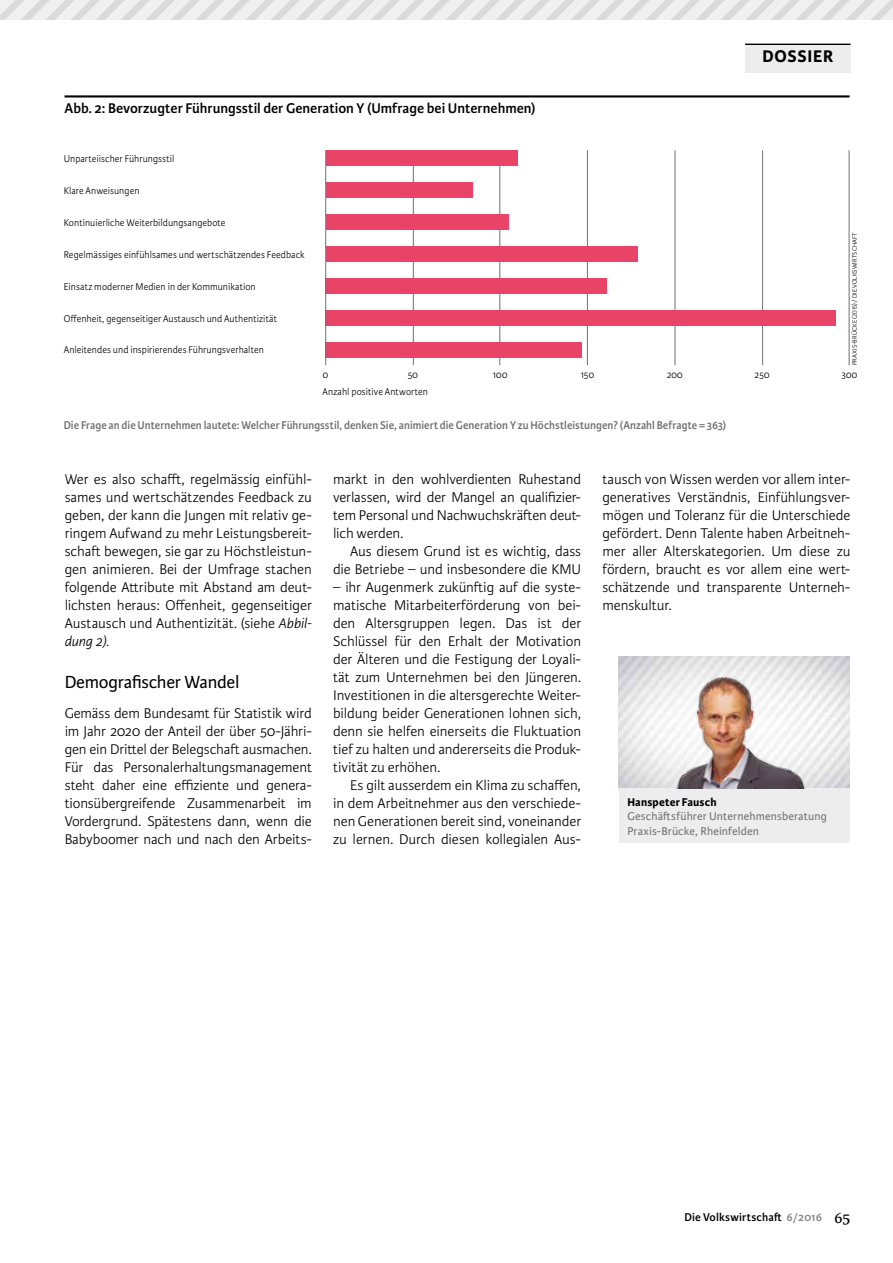
<style>
.page{position:relative;width:893px;height:1263px;background:#fff}
.page>*{position:absolute;margin:0;border:0;box-sizing:border-box;transform-origin:0 0}
.t1{font:18.75px "Karmina Sans";letter-spacing:-.015em;color:#000}
.t2{font:700 18px "Karmina Sans";letter-spacing:.04em;color:#000}
.t3{font:300 15px/18px "Karmina Sans";letter-spacing:-.005em;color:#000;text-align:justify}
.t4{font:600 15px "Karmina Sans";color:#000}
.t5{font:600 12px "Karmina Sans";letter-spacing:.005em;color:#706f6f;scale:.95 1}
.t6{font:12px/14.4px "Karmina Sans";letter-spacing:.01em;color:#706f6f}
.t7{font:600 12px "Karmina Sans";letter-spacing:.01em;color:#000}
.t8{font:700 12px "Karmina Sans";letter-spacing:.015em;color:#000}
.t9{font:300 10.5px "Karmina Sans";letter-spacing:.005em;color:#000;scale:.95 1}
.t10{font:300 6.75px "Karmina Sans";letter-spacing:.01em;color:#000}
.s1{font-style:italic}
.s2{color:#878787}
.s3{font-family:"Karmina";font-weight:400;font-size:16.5px}
</style>
<div class="page">
<div style="left:745px;top:43px;width:105px;height:29px;background:#ededed"></div>
<hr style="left:745px;top:44px;width:105px;height:1px;background:#000">
<svg style="left:0;top:0;width:893px;height:20px"></svg>
<img style="left:619px;top:656px;width:231px;height:132px">
<div style="left:619px;top:788px;width:231px;height:55px;background:#ededed"></div>
<img style="left:647px;top:665px;width:168px;height:123px">
<hr style="left:413px;top:150px;width:1px;height:215px;background:#706f6f">
<hr style="left:500px;top:150px;width:1px;height:215px;background:#706f6f">
<hr style="left:587px;top:150px;width:1px;height:215px;background:#706f6f">
<hr style="left:675px;top:150px;width:1px;height:215px;background:#706f6f">
<hr style="left:762px;top:150px;width:1px;height:215px;background:#706f6f">
<hr style="left:849px;top:150px;width:1px;height:215px;background:#706f6f">
<div style="left:326px;top:150px;width:191px;height:16px;background:#e94368"></div>
<div style="left:326px;top:182px;width:146px;height:16px;background:#e94368"></div>
<div style="left:326px;top:214px;width:183px;height:15px;background:#e94368"></div>
<div style="left:326px;top:246px;width:312px;height:16px;background:#e94368"></div>
<div style="left:326px;top:278px;width:281px;height:16px;background:#e94368"></div>
<div style="left:326px;top:310px;width:510px;height:15px;background:#e94368"></div>
<div style="left:326px;top:342px;width:256px;height:15px;background:#e94368"></div>
<hr style="left:65px;top:95px;width:785px;height:2px;background:#000">
<hr style="left:325px;top:150px;width:1px;height:215px;background:#706f6f">
<p class="t4" style="left:65px;top:100px;width:473px">Abb. 2: Bevorzugter Führungsstil der Generation Y (Umfrage bei Unternehmen)</p>
<p class="t9" style="left:64px;top:153px;width:118px">Unparteiischer Führungsstil</p>
<p class="t9" style="left:64px;top:185px;width:81px">Klare Anweisungen</p>
<p class="t9" style="left:64px;top:216px;width:172px">Kontinuierliche Weiterbildungsangebote</p>
<p class="t9" style="left:64px;top:248px;width:255px">Regelmässiges einfühlsames und wertschätzendes Feedback</p>
<p class="t9" style="left:64px;top:280px;width:204px">Einsatz moderner Medien in der Kommunikation</p>
<p class="t9" style="left:64px;top:312px;width:226px">Offenheit, gegenseitiger Austausch und Authentizität</p>
<p class="t9" style="left:64px;top:344px;width:212px">Anleitendes und inspirierendes Führungsverhalten</p>
<p class="t9" style="left:323px;top:369px;width:7px">0</p>
<p class="t9" style="left:408px;top:369px;width:12px">50</p>
<p class="t9" style="left:493px;top:369px;width:17px">100</p>
<p class="t9" style="left:581px;top:369px;width:16px">150</p>
<p class="t9" style="left:323px;top:385px;width:112px">Anzahl positive Antworten</p>
<p class="t2" style="left:762px;top:46px;width:72px">DOSSIER</p>
<p class="t10" style="left:851px;top:365px;width:134px;rotate:-90deg">PRAXIS-BRÜCKE (2015) / DIE VOLKSWIRTSCHAFT</p>
<p class="t9" style="left:667px;top:369px;width:18px">200</p>
<p class="t9" style="left:754px;top:369px;width:17px">250</p>
<p class="t9" style="left:841px;top:369px;width:18px">300</p>
<p class="t5" style="left:64px;top:419px;width:699px">Die Frage an die Unternehmen lautete: Welcher Führungsstil, denken Sie, animiert die Generation Y zu Höchstleistungen? (Anzahl Befragte = 363)</p>
<p class="t3" style="left:65px;top:470px;width:249px">Wer es also schafft, regelmässig einfühl&shy;sames und wertschätzendes Feedback zu geben, der kann die Jungen mit relativ ge&shy;ringem Aufwand zu mehr Leistungsbereit&shy;schaft bewegen, sie gar zu Höchstleistun&shy;gen animieren. Bei der Umfrage stachen folgende Attribute mit Abstand am deut&shy;lichsten heraus: Offenheit, gegenseitiger Austausch und Authentizität. (siehe <span class="s1">Abbil&shy;dung 2).</span></p>
<p class="t1" style="left:65px;top:672px;width:176px">Demografischer Wandel</p>
<p class="t3" style="left:65px;top:704px;width:249px">Gemäss dem Bundesamt für Statistik wird im Jahr 2020 der Anteil der über 50-Jähri&shy;gen ein Drittel der Belegschaft ausmachen.<br>Für das Personalerhaltungsmanagement steht daher eine effiziente und genera&shy;tionsübergreifende Zusammenarbeit im Vordergrund. Spätestens dann, wenn die Babyboomer nach und nach den Arbeits-</p>
<p class="t3" style="left:333px;top:470px;width:250px">markt in den wohlverdienten Ruhestand verlassen, wird der Mangel an qualifizier&shy;tem Personal und Nachwuchskräften deut&shy;lich werden.</p>
<p class="t3" style="left:333px;top:542px;width:250px;text-align:right">Aus diesem Grund ist es wichtig, dass die Betriebe – und insbesondere die KMU</p>
<p class="t3" style="left:333px;top:578px;width:250px">– ihr Augenmerk zukünftig auf die syste&shy;matische Mitarbeiterförderung von bei&shy;den Altersgruppen legen. Das ist der Schlüssel für den Erhalt der Motivation der Älteren und die Festigung der Loyali&shy;tät zum Unternehmen bei den Jüngeren.<br>Investitionen in die altersgerechte Weiter&shy;bildung beider Generationen lohnen sich, denn sie helfen einerseits die Fluktuation tief zu halten und andererseits die Produk&shy;tivität zu erhöhen.</p>
<p class="t3" style="left:333px;top:776px;width:250px;text-indent:17px">Es gilt ausserdem ein Klima zu schaffen, in dem Arbeitnehmer aus den verschiede&shy;nen Generationen bereit sind, voneinander zu lernen. Durch diesen kollegialen Aus-</p>
<p class="t3" style="left:602px;top:470px;width:250px">tausch von Wissen werden vor allem inter&shy;generatives Verständnis, Einfühlungsver&shy;mögen und Toleranz für die Unterschiede gefördert. Denn Talente haben Arbeitneh&shy;mer aller Alterskategorien. Um diese zu fördern, braucht es vor allem eine wert&shy;schätzende und transparente Unterneh&shy;menskultur.</p>
<p class="t8" style="left:627px;top:795px;width:91px">Hanspeter Fausch</p>
<p class="t6" style="left:627px;top:809px;width:201px">Geschäftsführer Unternehmensberatung<br>Praxis-Brücke, Rheinfelden</p>
<p class="t7" style="left:684px;top:1210px;width:167px">Die Volkswirtschaft <span class="s2">6/2016</span> <span class="s3">65</span></p>
</div>
